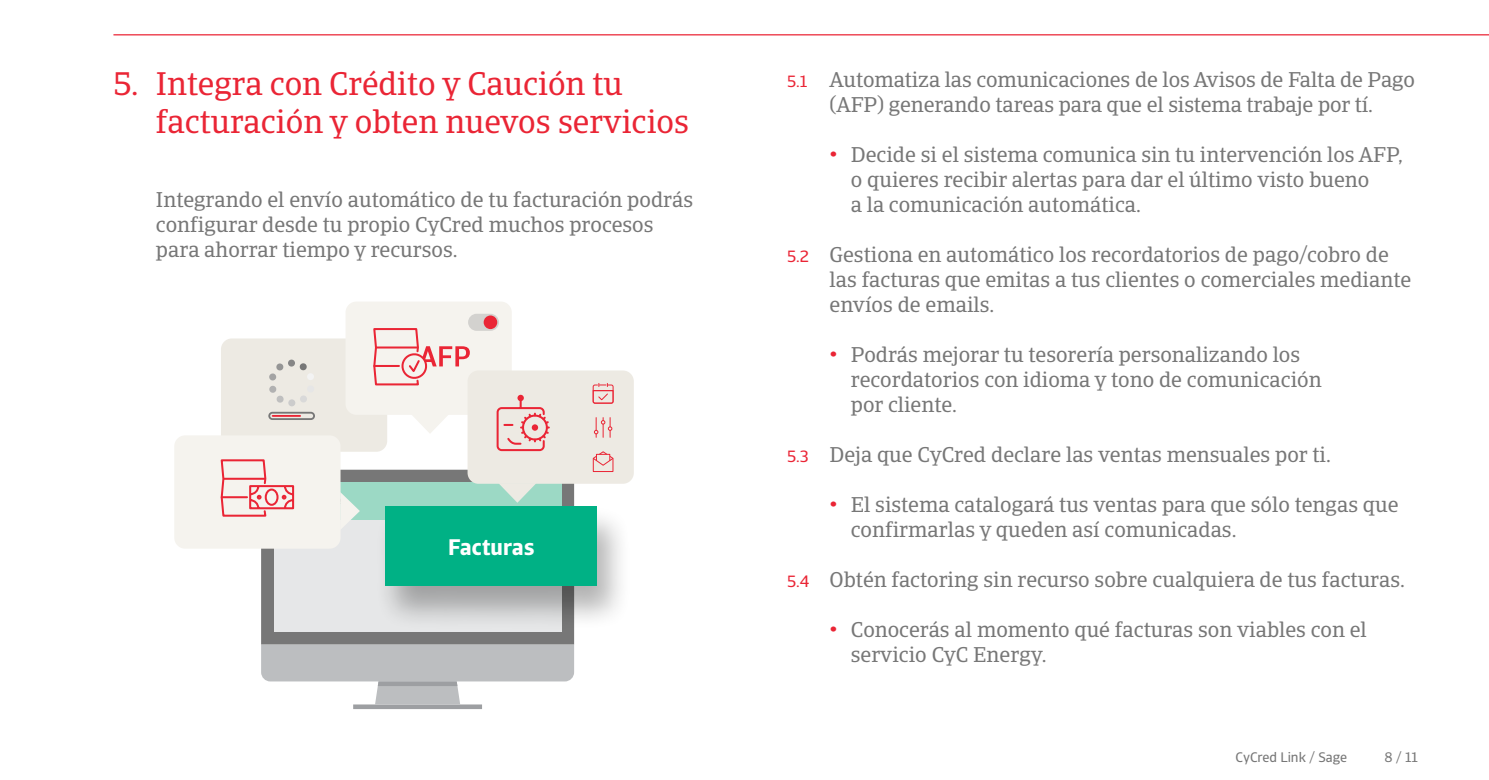
<style>
.page{position:relative;width:1489px;height:780px;background:#fff}
.page>*{position:absolute;margin:0;border:0;box-sizing:border-box;transform-origin:0 0}
.t1{font:32.5px/37.5px "Catalana";color:#ea2535}
.t2{font:700 22.5px "Catalana Sans";letter-spacing:.01em;color:#fff}
.t3{font:21.25px/25px "Catalana";color:#777}
.t4{font:13.75px "Catalana Sans";color:#777}
.s1{font-family:"Catalana Sans";font-size:16.25px;color:#ea2535}
.s2{font-weight:700;color:#ea2535}
</style>
<div class="page">
<hr style="left:113px;top:34px;width:1375px;height:1px;background:#ea2535">
<div style="left:261px;top:469px;width:313px;height:175px;background:#777"></div>
<div style="left:274px;top:482px;width:287px;height:150px;background:#e6e7e8"></div>
<svg style="left:261px;top:644px;width:313px;height:65px"></svg>
<div style="left:378px;top:681px;width:79px;height:5px;background:#9d9fa2"></div>
<div style="left:274px;top:482px;width:287px;height:37px;background:#9cd9c5"></div>
<div style="left:374px;top:504px;width:259px;height:127px;background:#000;opacity:.3"></div>
<div style="left:385px;top:506px;width:211px;height:80px;background:#00b185"></div>
<div style="left:221px;top:338px;width:166px;height:113px;background:#edeae3;border-radius:11px"></div>
<div style="left:288px;top:359px;width:7px;height:7px;background:#868686;border-radius:50%"></div>
<svg style="left:276px;top:363px;width:8px;height:8px"></svg>
<div style="left:269px;top:373px;width:7px;height:8px;background:#a3a3a3;border-radius:3px"></div>
<div style="left:269px;top:385px;width:8px;height:8px;background:#b1b1b1;border-radius:3px"></div>
<svg style="left:276px;top:395px;width:8px;height:8px"></svg>
<div style="left:288px;top:399px;width:7px;height:7px;background:#ccc;border-radius:50%"></div>
<svg style="left:300px;top:396px;width:7px;height:6px"></svg>
<div style="left:307px;top:385px;width:7px;height:8px;background:#e6e6e6;border-radius:3px"></div>
<div style="left:306px;top:373px;width:8px;height:7px;background:#f3f3f3;border-radius:3px"></div>
<svg style="left:299px;top:363px;width:8px;height:8px"></svg>
<div style="left:268px;top:412px;width:47px;height:8px;border:2px solid #777;border-radius:3px"></div>
<hr style="left:272px;top:415px;width:28px;height:2px;background:#ea2535">
<div style="left:174px;top:435px;width:166px;height:113px;background:#f5f3ee;border-radius:11px"></div>
<svg style="left:220px;top:451px;width:140px;height:79px"></svg>
<div style="left:345px;top:301px;width:167px;height:114px;background:#f5f3ee;border-radius:11px"></div>
<svg style="left:412px;top:415px;width:36px;height:18px"></svg>
<div style="left:468px;top:314px;width:31px;height:17px;background:#d3d2cf;border-radius:9px"></div>
<div style="left:483px;top:315px;width:14px;height:14px;background:#ea2535;border-radius:50%"></div>
<svg style="left:373px;top:328px;width:97px;height:58px"></svg>
<div style="left:467px;top:370px;width:166px;height:113px;background:#edeae3;border-radius:11px"></div>
<svg style="left:498px;top:483px;width:38px;height:19px"></svg>
<svg style="left:592px;top:383px;width:21px;height:20px"></svg>
<svg style="left:594px;top:417px;width:18px;height:20px"></svg>
<svg style="left:592px;top:451px;width:22px;height:21px"></svg>
<div style="left:517px;top:395px;width:7px;height:6px;background:#ea2535;border-radius:50%"></div>
<svg style="left:496px;top:397px;width:54px;height:55px"></svg>
<div style="left:531px;top:424px;width:7px;height:6px;background:#ea2535;border-radius:50%"></div>
<p class="t1" style="left:156px;top:66px;width:534px;text-indent:-43px">5. Integra con Crédito y Caución tu facturación y obten nuevos servicios</p>
<p class="t3" style="left:156px;top:188px;width:538px">Integrando el envío automático de tu facturación podrás configurar desde tu propio CyCred muchos procesos para ahorrar tiempo y recursos.</p>
<p class="t2" style="left:448px;top:533px;width:88px">Facturas</p>
<p class="t3" style="left:787px;top:67px;width:629px;text-align:center"><span class="s1">5.1</span> Automatiza las comunicaciones de los Avisos de Falta de Pago (AFP) generando tareas para que el sistema trabaje por tí.</p>
<p class="t3" style="left:850px;top:142px;width:553px;text-indent:-21px"><span class="s2">•</span> Decide si el sistema comunica sin tu intervención los AFP, o quieres recibir alertas para dar el último visto bueno<br>a la comunicación automática.</p>
<p class="t3" style="left:829px;top:242px;width:583px;text-indent:-43px"><span class="s1">5.2</span> Gestiona en automático los recordatorios de pago/cobro de las facturas que emitas a tus clientes o comerciales mediante envíos de emails.</p>
<p class="t3" style="left:850px;top:342px;width:472px;text-indent:-21px"><span class="s2">•</span> Podrás mejorar tu tesorería personalizando los recordatorios con idioma y tono de comunicación por cliente.</p>
<p class="t3" style="left:787px;top:442px;width:545px"><span class="s1">5.3</span> Deja que CyCred declare las ventas mensuales por ti.</p>
<p class="t3" style="left:850px;top:492px;width:549px;text-indent:-21px"><span class="s2">•</span> El sistema catalogará tus ventas para que sólo tengas que confirmarlas y queden así comunicadas.</p>
<p class="t3" style="left:787px;top:567px;width:619px"><span class="s1">5.4</span> Obtén factoring sin recurso sobre cualquiera de tus facturas.</p>
<p class="t3" style="left:850px;top:617px;width:517px;text-indent:-21px"><span class="s2">•</span> Conocerás al momento qué facturas son viables con el servicio CyC Energy.</p>
<p class="t4" style="left:1235px;top:748px;width:113px">CyCred Link / Sage</p>
<p class="t4" style="left:1384px;top:748px;width:35px">8 / 11</p>
</div>
